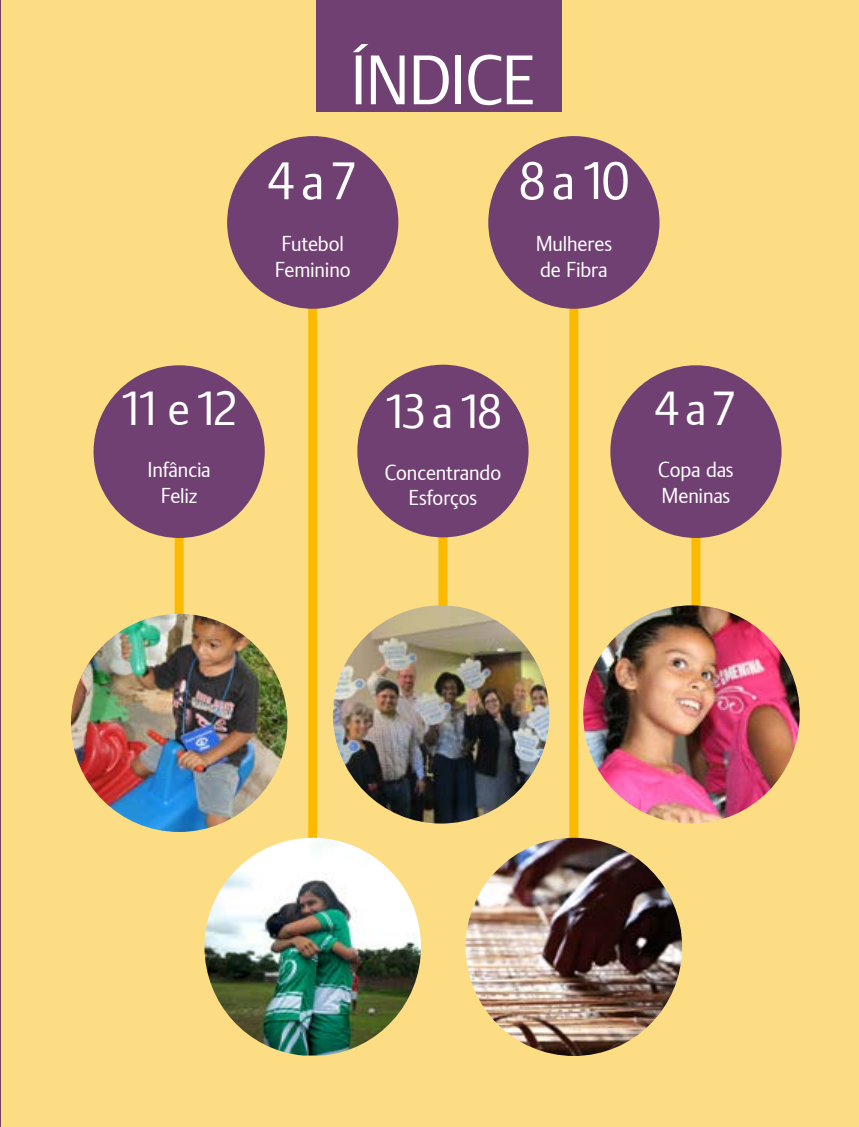
<style>
.page{position:relative;width:859px;height:1127px;background:#fddd83}
.page>*{position:absolute;margin:0;border:0;box-sizing:border-box;transform-origin:0 0}
.t1{font:67.5px "Plan";letter-spacing:-.02em;color:#fff}
.t2{font:51px "Plan";color:#fff}
.t3{font:46.5px "Plan";letter-spacing:-.17em;color:#fff}
.t4{font:21px/25.2px "Plan";letter-spacing:-.005em;color:#fff;text-align:center}
</style>
<div class="page">
<div style="left:316px;top:0;width:245px;height:112px;background:#704072"></div>
<svg style="left:0;top:0;width:1px;height:1127px"></svg>
<div style="left:308px;top:298px;width:9px;height:550px;background:#fbba00"></div>
<div style="left:175px;top:502px;width:9px;height:132px;background:#fbba00"></div>
<div style="left:438px;top:502px;width:9px;height:132px;background:#fbba00"></div>
<div style="left:691px;top:507px;width:9px;height:132px;background:#fbba00"></div>
<div style="left:569px;top:298px;width:9px;height:550px;background:#fbba00"></div>
<div style="left:227px;top:136px;width:171px;height:173px;background:#704072;border-radius:50%"></div>
<div style="left:94px;top:365px;width:171px;height:173px;background:#704072;border-radius:50%"></div>
<div style="left:357px;top:365px;width:172px;height:172px;background:#704072;border-radius:50%"></div>
<div style="left:610px;top:365px;width:171px;height:173px;background:#704072;border-radius:50%"></div>
<img style="left:204px;top:838px;width:217px;height:217px">
<img style="left:333px;top:605px;width:216px;height:218px">
<img style="left:71px;top:614px;width:216px;height:218px">
<div style="left:488px;top:136px;width:171px;height:173px;background:#704072;border-radius:50%"></div>
<img style="left:466px;top:838px;width:216px;height:218px">
<img style="left:583px;top:605px;width:217px;height:218px">
<h1 class="t1" style="left:350px;top:41px;width:187px">ÍNDICE</h1>
<h2 class="t2" style="left:267px;top:151px;width:92px">4 a 7</h2>
<p class="t4" style="left:275px;top:232px;width:77px">Futebol<br>Feminino</p>
<h2 class="t2" style="left:518px;top:151px;width:113px">8 a 10</h2>
<p class="t4" style="left:536px;top:232px;width:78px;text-align:left">Mulheres de Fibra</p>
<h3 class="t3" style="left:120px;top:381px;width:121px">11 e 12</h3>
<p class="t4" style="left:148px;top:457px;width:65px">Infância<br>Feliz</p>
<h3 class="t3" style="left:383px;top:384px;width:121px">13 a 18</h3>
<p class="t4" style="left:385px;top:460px;width:118px">Concentrando<br>Esforços</p>
<h3 class="t3" style="left:654px;top:381px;width:84px">4 a 7</h3>
<p class="t4" style="left:658px;top:457px;width:77px;text-align:left">Copa das<br>Meninas</p>
</div>
